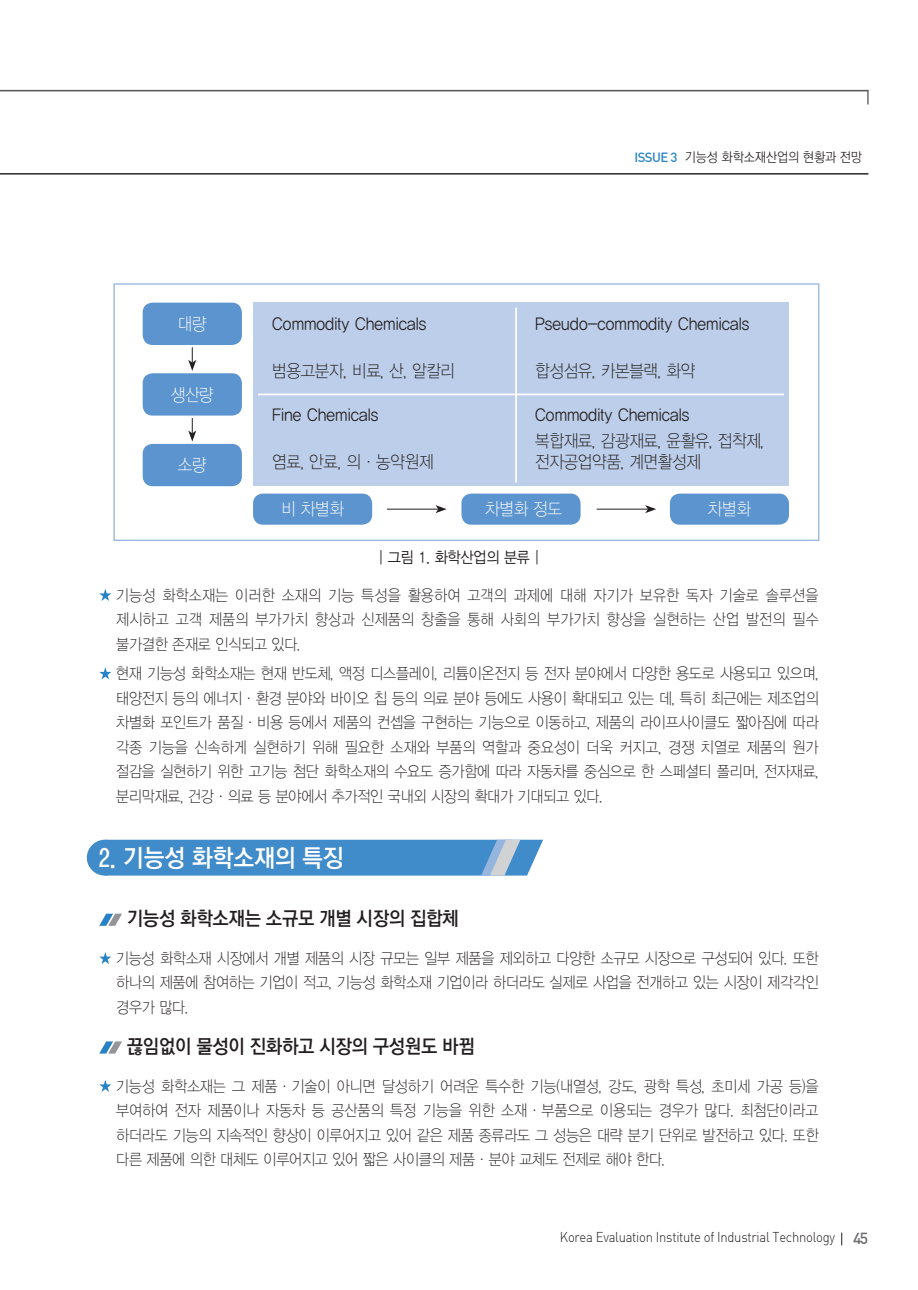
<style>
.page{position:relative;width:918px;height:1290px;background:#fff}
.page>*{position:absolute;margin:0;border:0;box-sizing:border-box;transform-origin:0 0}
.t1{font:24.5px "YGO540";letter-spacing:-.01em;color:#fff;scale:.95 1}
.t2{font:19.25px "YGO540";letter-spacing:-.02em;color:#231f20;scale:.95 1}
.t3{font:17.5px "YDIYGO320";letter-spacing:.005em;color:#231f20;scale:.9 1}
.t4{font:17.5px/21px "YDIYGO310";letter-spacing:-.015em;color:#231f20;scale:.9 1}
.t5{font:17.5px "YDIYGO310";letter-spacing:-.015em;color:#fff;scale:.9 1}
.t6{font:15.75px/24.5px "YDIYGO310";letter-spacing:-.015em;color:#231f20;text-align:justify;scale:.9 1}
.t7{font:15.75px "YDIYGO320";letter-spacing:-.01em;color:#231f20;scale:.9 1}
.t8{font:14px "Dinlig";letter-spacing:-.02em;color:#231f20;scale:.93 1}
.t9{font:13.12px "YGO520";letter-spacing:-.01em;color:#231f20;scale:.95 1}
.s1{font-family:"Dinmed";color:#2783c5}
.s2{font-family:"Dinmed";font-size:15.75px;color:#6c6d70}
</style>
<div class="page">
<hr style="left:0;top:173px;width:868px;height:1px;background:#231f20">
<svg style="left:841px;top:1232px;width:1px;height:13px"></svg>
<hr style="left:0;top:90px;width:868px;height:1px;background:#57585a">
<svg style="left:867px;top:91px;width:1px;height:13px"></svg>
<div style="left:113px;top:283px;width:706px;height:258px;border:1px solid #95b5de"></div>
<div style="left:87px;top:840px;width:36px;height:35px;background:#408bca;border-radius:50%"></div>
<svg style="left:109px;top:840px;width:434px;height:35px;background:#4990cb"></svg>
<svg style="left:99px;top:589px;width:12px;height:12px"></svg>
<svg style="left:99px;top:667px;width:12px;height:12px"></svg>
<svg style="left:99px;top:914px;width:23px;height:12px"></svg>
<svg style="left:99px;top:952px;width:12px;height:12px"></svg>
<svg style="left:99px;top:1041px;width:23px;height:12px"></svg>
<svg style="left:99px;top:1080px;width:12px;height:12px"></svg>
<div style="left:253px;top:303px;width:536px;height:183px;background:#bccee9"></div>
<hr style="left:515px;top:308px;width:2px;height:174px;background:#fff">
<hr style="left:258px;top:393px;width:526px;height:2px;background:#fff">
<div style="left:253px;top:494px;width:119px;height:31px;background:#5b94cf;border-radius:10px"></div>
<div style="left:461px;top:494px;width:119px;height:31px;background:#5b94cf;border-radius:10px"></div>
<div style="left:670px;top:494px;width:119px;height:31px;background:#5b94cf;border-radius:10px"></div>
<hr style="left:387px;top:509px;width:51px;height:1px;background:#231f20">
<svg style="left:435px;top:505px;width:11px;height:8px"></svg>
<hr style="left:597px;top:509px;width:51px;height:1px;background:#231f20">
<svg style="left:645px;top:505px;width:11px;height:8px"></svg>
<div style="left:143px;top:303px;width:99px;height:42px;background:#5b94cf;border-radius:10px"></div>
<div style="left:143px;top:373px;width:99px;height:43px;background:#5b94cf;border-radius:10px"></div>
<div style="left:143px;top:444px;width:99px;height:42px;background:#5b94cf;border-radius:10px"></div>
<svg style="left:188px;top:347px;width:8px;height:24px"></svg>
<svg style="left:188px;top:418px;width:8px;height:23px"></svg>
<p class="t9" style="left:634px;top:150px;width:241px"><span class="s1">ISSUE 3</span> 기능성 화학소재산업의 현황과 전망</p>
<p class="t5" style="left:178px;top:314px;width:33px">대량</p>
<p class="t5" style="left:171px;top:385px;width:49px">생산량</p>
<p class="t5" style="left:178px;top:456px;width:33px">소량</p>
<p class="t3" style="left:272px;top:314px;width:173px">Commodity Chemicals</p>
<p class="t4" style="left:272px;top:360px;width:205px">범용고분자, 비료, 산, 알칼리</p>
<p class="t3" style="left:272px;top:405px;width:120px">Fine Chemicals</p>
<p class="t4" style="left:272px;top:451px;width:181px">염료, 안료, 의·농약원제</p>
<p class="t3" style="left:535px;top:314px;width:239px">Pseudo-commodity Chemicals</p>
<p class="t4" style="left:535px;top:360px;width:179px">합성섬유, 카본블랙, 화약</p>
<p class="t3" style="left:535px;top:405px;width:173px">Commodity Chemicals</p>
<p class="t4" style="left:535px;top:430px;width:256px">복합재료, 감광재료, 윤활유, 접착제, 전자공업약품, 계면활성제</p>
<p class="t5" style="left:281px;top:500px;width:71px">비 차별화</p>
<p class="t5" style="left:485px;top:500px;width:87px">차별화 정도</p>
<p class="t5" style="left:708px;top:500px;width:49px">차별화</p>
<p class="t7" style="left:379px;top:548px;width:180px">| 그림 1. 화학산업의 분류 |</p>
<p class="t6" style="left:116px;top:583px;width:782px">기능성 화학소재는 이러한 소재의 기능 특성을 활용하여 고객의 과제에 대해 자기가 보유한 독자 기술로 솔루션을 제시하고 고객 제품의 부가가치 향상과 신제품의 창출을 통해 사회의 부가가치 향상을 실현하는 산업 발전의 필수 불가결한 존재로 인식되고 있다.</p>
<p class="t6" style="left:116px;top:661px;width:782px">현재 기능성 화학소재는 현재 반도체, 액정 디스플레이, 리튬이온전지 등 전자 분야에서 다양한 용도로 사용되고 있으며, 태양전지 등의 에너지·환경 분야와 바이오 칩 등의 의료 분야 등에도 사용이 확대되고 있는 데, 특히 최근에는 제조업의 차별화 포인트가 품질·비용 등에서 제품의 컨셉을 구현하는 기능으로 이동하고, 제품의 라이프사이클도 짧아짐에 따라 각종 기능을 신속하게 실현하기 위해 필요한 소재와 부품의 역할과 중요성이 더욱 커지고, 경쟁 치열로 제품의 원가 절감을 실현하기 위한 고기능 첨단 화학소재의 수요도 증가함에 따라 자동차를 중심으로 한 스페셜티 폴리머, 전자재료, 분리막재료, 건강·의료 등 분야에서 추가적인 국내외 시장의 확대가 기대되고 있다.</p>
<h1 class="t1" style="left:99px;top:845px;width:259px">2. 기능성 화학소재의 특징</h1>
<p class="t2" style="left:127px;top:909px;width:351px">기능성 화학소재는 소규모 개별 시장의 집합체</p>
<p class="t6" style="left:116px;top:946px;width:782px">기능성 화학소재 시장에서 개별 제품의 시장 규모는 일부 제품을 제외하고 다양한 소규모 시장으로 구성되어 있다. 또한 하나의 제품에 참여하는 기업이 적고, 기능성 화학소재 기업이라 하더라도 실제로 사업을 전개하고 있는 시장이 제각각인 경우가 많다.</p>
<p class="t2" style="left:127px;top:1037px;width:368px">끊임없이 물성이 진화하고 시장의 구성원도 바뀜</p>
<p class="t6" style="left:116px;top:1074px;width:782px">기능성 화학소재는 그 제품·기술이 아니면 달성하기 어려운 특수한 기능(내열성, 강도, 광학 특성, 초미세 가공 등)을 부여하여 전자 제품이나 자동차 등 공산품의 특정 기능을 위한 소재·부품으로 이용되는 경우가 많다. 최첨단이라고 하더라도 기능의 지속적인 향상이 이루어지고 있어 같은 제품 종류라도 그 성능은 대략 분기 단위로 발전하고 있다. 또한 다른 제품에 의한 대체도 이루어지고 있어 짧은 사이클의 제품·분야 교체도 전제로 해야 한다.</p>
<p class="t8" style="left:560px;top:1228px;width:333px">Korea Evaluation Institute of Industrial Technology <span class="s2">45</span></p>
</div>
